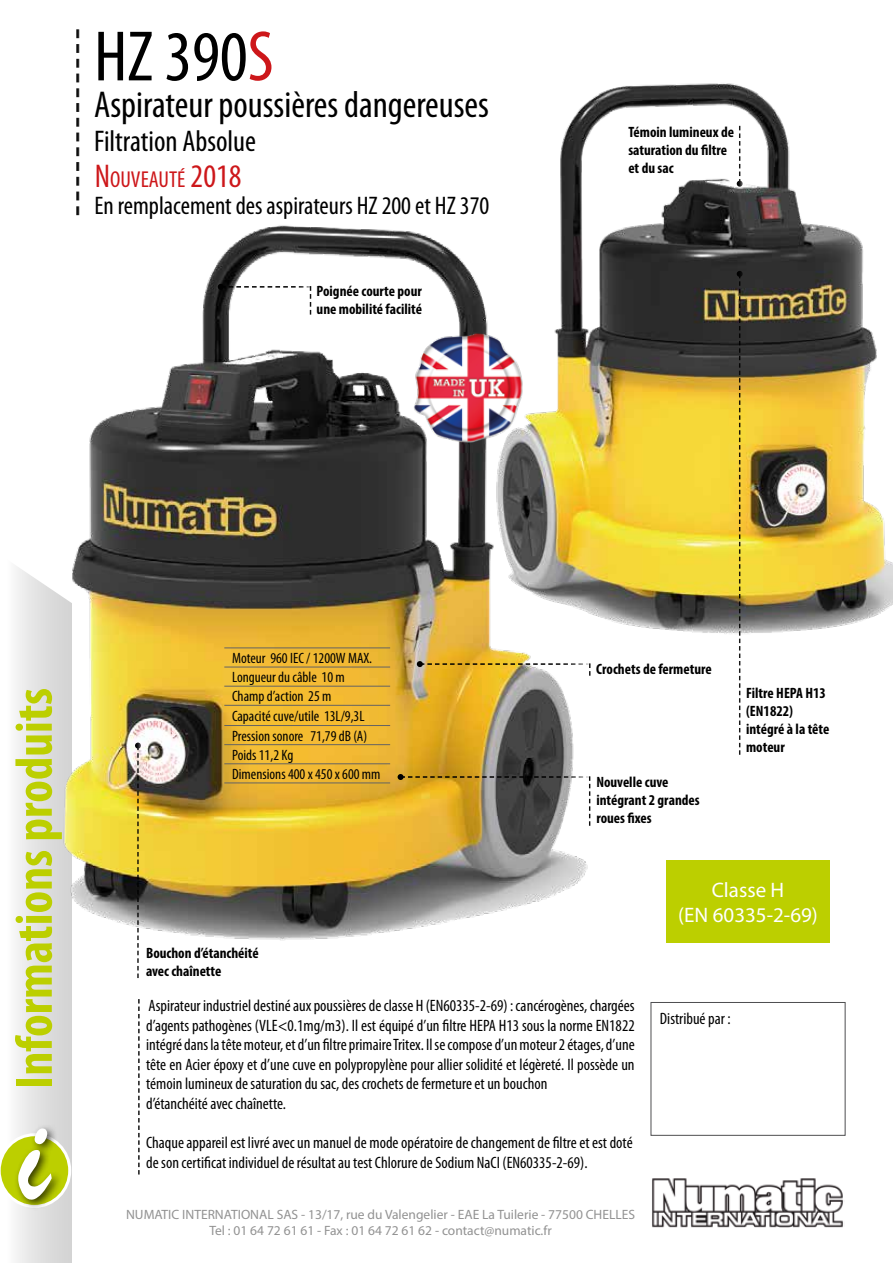
<style>
.page{position:relative;width:893px;height:1263px;background:#fff}
.page>*{position:absolute;margin:0;border:0;box-sizing:border-box;transform-origin:0 0}
.t1{font:condensed 72px "Myriad Pro";color:#000}
.t2{font:700 condensed 52.5px "Myriad Pro";color:#bccf00}
.t3{font:condensed 37.5px "Myriad Pro";color:#000}
.t4{font:condensed 30px "Myriad Pro";color:#000}
.t5{font:condensed 25.5px "Myriad Pro";color:#000}
.t6{font:condensed 23.1px "Myriad Pro";color:#cd171a}
.t7{font:21px/25.2px "Myriad Pro";color:#fff;text-align:center}
.t8{font:condensed 16.5px/19.5px "Myriad Pro";color:#000}
.t9{font:700 condensed 15px/18px "Myriad Pro";color:#000}
.t10{font:condensed 15px/19.4px "Myriad Pro";color:#000}
.t11{font:13.5px/16.2px "Myriad Pro";color:#929292;text-align:center}
.s1{color:#cd171a}
.s2{font-size:33px}
</style>
<div class="page">
<div style="left:0;top:0;width:71px;height:1263px;background:linear-gradient(to right,#fff,#cecece)"></div>
<div style="left:14px;top:1124px;width:49px;height:86px;background:#000;opacity:.75"></div>
<svg style="left:0;top:0;width:80px;height:159px"></svg>
<div style="left:666px;top:860px;width:163px;height:83px;background:#bccf00"></div>
<img style="left:652px;top:1178px;width:191px;height:50px">
<img style="left:0;top:159px;width:588px;height:841px">
<svg style="left:398px;top:774px;width:193px;height:52px;background:#a48e56"></svg>
<img style="left:435px;top:83px;width:458px;height:576px">
<svg style="left:218px;top:284px;width:93px;height:31px"></svg>
<img style="left:397px;top:318px;width:141px;height:136px">
<svg style="left:138px;top:999px;width:2px;height:175px"></svg>
<div style="left:651px;top:1002px;width:194px;height:134px;border:1px solid #4e4e50"></div>
<svg style="left:417px;top:661px;width:174px;height:15px"></svg>
<svg style="left:135px;top:743px;width:6px;height:235px"></svg>
<svg style="left:737px;top:126px;width:6px;height:61px"></svg>
<svg style="left:737px;top:271px;width:6px;height:484px"></svg>
<svg style="left:76px;top:29px;width:3px;height:186px"></svg>
<hr style="left:224px;top:648px;width:166px;height:1px;background:#646363">
<hr style="left:224px;top:667px;width:166px;height:1px;background:#646363">
<hr style="left:224px;top:686px;width:166px;height:1px;background:#646363">
<hr style="left:224px;top:705px;width:166px;height:1px;background:#646363">
<hr style="left:224px;top:725px;width:166px;height:1px;background:#646363">
<hr style="left:224px;top:744px;width:166px;height:1px;background:#646363">
<hr style="left:224px;top:763px;width:166px;height:1px;background:#646363">
<hr style="left:224px;top:783px;width:166px;height:1px;background:#646363">
<svg style="left:0;top:1127px;width:71px;height:81px"></svg>
<h1 class="t1" style="left:94px;top:13px;width:181px">HZ 390<span class="s1">S</span></h1>
<h3 class="t3" style="left:94px;top:82px;width:397px">Aspirateur poussières dangereuses</h3>
<h3 class="t4" style="left:94px;top:123px;width:163px">Filtration Absolue</h3>
<h3 class="t6" style="left:95px;top:165px;width:148px"><span class="s2">N</span>OUVEAUTÉ <span class="s2">2018</span></h3>
<h3 class="t5" style="left:95px;top:190px;width:396px">En remplacement des aspirateurs HZ 200 et HZ 370</h3>
<p class="t9" style="left:317px;top:282px;width:107px">Poignée courte pour une mobilité facilité</p>
<p class="t9" style="left:628px;top:123px;width:107px">Témoin lumineux de saturation du filtre et du sac</p>
<h2 class="t2" style="left:1px;top:1089px;width:402px;rotate:-90deg">Informations produits</h2>
<p class="t10" style="left:232px;top:648px;width:150px">Moteur 960 IEC / 1200W MAX.<br>Longueur du câble 10 m<br>Champ d’action 25 m<br>Capacité cuve/utile 13L/9,3L<br>Pression sonore 71,79 dB (A)<br>Poids 11,2 Kg<br>Dimensions 400 x 450 x 600 mm</p>
<p class="t9" style="left:146px;top:944px;width:114px">Bouchon d’étanchéité avec chaînette</p>
<p class="t9" style="left:596px;top:659px;width:117px">Crochets de fermeture</p>
<p class="t9" style="left:596px;top:772px;width:105px">Nouvelle cuve intégrant 2 grandes roues fixes</p>
<p class="t9" style="left:746px;top:684px;width:85px">Filtre HEPA H13 (EN1822) intégré à la tête moteur</p>
<p class="t7" style="left:678px;top:877px;width:141px">Classe H<br>(EN 60335-2-69)</p>
<p class="t8" style="left:146px;top:996px;width:490px">Aspirateur industriel destiné aux poussières de classe H (EN60335-2-69) : cancérogènes, chargées d’agents pathogènes (VLE&lt;0.1mg/m3). Il est équipé d’un filtre HEPA H13 sous la norme EN1822 intégré dans la tête moteur, et d’un filtre primaire Tritex. Il se compose d’un moteur 2 étages, d’une tête en Acier époxy et d’une cuve en polypropylène pour allier solidité et légèreté. Il possède un témoin lumineux de saturation du sac, des crochets de fermeture et un bouchon<br>d’étanchéité avec chaînette.</p>
<p class="t8" style="left:146px;top:1132px;width:488px">Chaque appareil est livré avec un manuel de mode opératoire de changement de filtre et est doté de son certificat individuel de résultat au test Chlorure de Sodium NaCI (EN60335-2-69).</p>
<p class="t11" style="left:126px;top:1206px;width:511px">NUMATIC INTERNATIONAL SAS - 13/17, rue du Valengelier - EAE La Tuilerie - 77500 CHELLES<br>Tel : 01 64 72 61 61 - Fax : 01 64 72 61 62 - contact@numatic.fr</p>
<p class="t8" style="left:660px;top:1009px;width:72px">Distribué par :</p>
</div>
